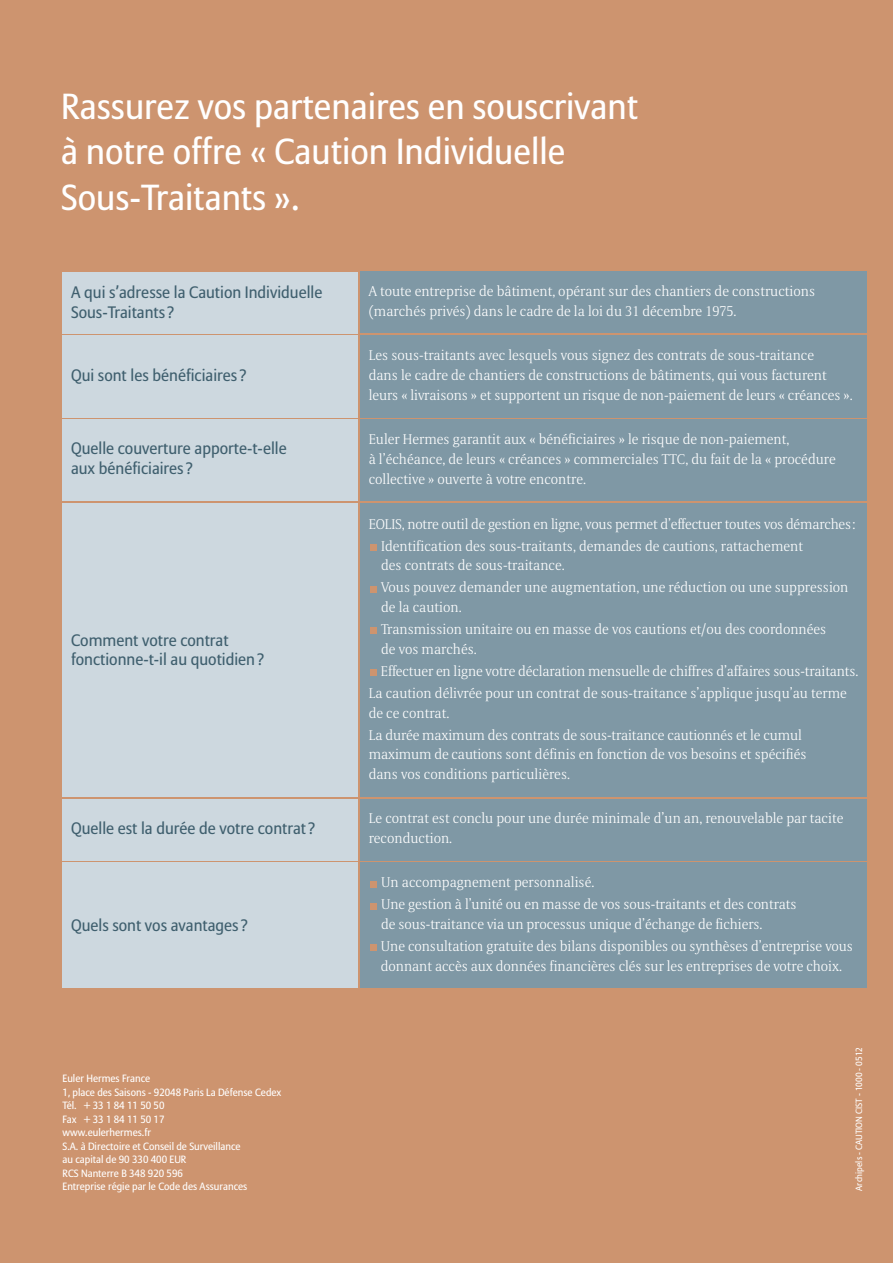
<style>
.page{position:relative;width:893px;height:1263px;background:#cd946f}
.page>*{position:absolute;margin:0;border:0;box-sizing:border-box;transform-origin:0 0}
.t1{font:36px/45.8px "Allianz Sans";color:#fff}
.t2{font:16.5px/19.8px "Allianz Sans";color:#3f5f6e}
.t3{font:300 14.1px/19.8px "Allianz Serif";color:#fff}
.t4{font:10.5px/13.5px "Allianz Sans";color:#fff}
.t5{font:9px "Allianz Sans";color:#fff}
</style>
<div class="page">
<div style="left:360px;top:272px;width:506px;height:61px;background:#7f98a5"></div>
<div style="left:63px;top:272px;width:295px;height:61px;background:#cdd8df"></div>
<div style="left:63px;top:335px;width:295px;height:82px;background:#cdd8df"></div>
<div style="left:360px;top:335px;width:506px;height:82px;background:#7f98a5"></div>
<div style="left:63px;top:799px;width:295px;height:61px;background:#cdd8df"></div>
<div style="left:360px;top:799px;width:506px;height:61px;background:#7f98a5"></div>
<div style="left:63px;top:863px;width:295px;height:125px;background:#cdd8df"></div>
<div style="left:360px;top:863px;width:506px;height:125px;background:#7f98a5"></div>
<div style="left:370px;top:944px;width:7px;height:7px;background:#cd946f"></div>
<div style="left:370px;top:903px;width:7px;height:6px;background:#cd946f"></div>
<div style="left:370px;top:881px;width:7px;height:6px;background:#cd946f"></div>
<div style="left:63px;top:503px;width:295px;height:293px;background:#cdd8df"></div>
<div style="left:360px;top:503px;width:506px;height:293px;background:#7f98a5"></div>
<div style="left:370px;top:669px;width:7px;height:7px;background:#cd946f"></div>
<div style="left:370px;top:628px;width:7px;height:6px;background:#cd946f"></div>
<div style="left:370px;top:586px;width:7px;height:6px;background:#cd946f"></div>
<div style="left:370px;top:544px;width:7px;height:6px;background:#cd946f"></div>
<div style="left:63px;top:420px;width:295px;height:81px;background:#cdd8df"></div>
<div style="left:360px;top:420px;width:506px;height:81px;background:#7f98a5"></div>
<h1 class="t1" style="left:61px;top:86px;width:579px">Rassurez vos partenaires en souscrivant à notre offre « Caution Individuelle<br>Sous-Traitants ».</h1>
<p class="t2" style="left:71px;top:284px;width:253px">A qui s’adresse la Caution Individuelle<br>Sous-Traitants ?</p>
<p class="t2" style="left:71px;top:367px;width:177px">Qui sont les bénéficiaires ?</p>
<p class="t2" style="left:71px;top:440px;width:217px">Quelle couverture apporte-t-elle aux bénéficiaires ?</p>
<p class="t2" style="left:71px;top:631px;width:195px">Comment votre contrat fonctionne-t-il au quotidien?</p>
<p class="t2" style="left:71px;top:820px;width:246px">Quelle est la durée de votre contrat ?</p>
<p class="t2" style="left:71px;top:916px;width:179px">Quels sont vos avantages ?</p>
<p class="t4" style="left:63px;top:1072px;width:220px">Euler Hermes France<br>1, place des Saisons - 92048 Paris La Défense Cedex<br>Tél. + 33 1 84 11 50 50<br>Fax +33184115017<br>www.eulerhermes.fr<br>S.A. à Directoire et Conseil de Surveillance<br>au capital de 90 330 400 EUR<br>RCS Nanterre B 348 920 596<br>Entreprise régie par le Code des Assurances</p>
<p class="t3" style="left:369px;top:283px;width:448px">A toute entreprise de bâtiment, opérant sur des chantiers de constructions (marchés privés) dans le cadre de la loi du 31 décembre 1975.</p>
<p class="t3" style="left:369px;top:347px;width:485px">Les sous-traitants avec lesquels vous signez des contrats de sous-traitance<br>dans le cadre de chantiers de constructions de bâtiments, qui vous facturent leurs « livraisons » et supportent un risque de non-paiement de leurs « créances ».</p>
<p class="t3" style="left:369px;top:431px;width:469px">Euler Hermes garantit aux « bénéficiaires » le risque de non-paiement,<br>à l’échéance, de leurs « créances » commerciales TTC, du fait de la « procédure collective » ouverte à votre encontre.</p>
<p class="t3" style="left:381px;top:514px;width:476px;line-height:21.9px;text-indent:-12px">EOLIS, notre outil de gestion en ligne, vous permet d’effectuer toutes vos démarches:<br>Identification des sous-traitants, demandes de cautions, rattachement</p>
<p class="t3" style="left:381px;top:556px;width:469px;line-height:21.9px">des contrats de sous-traitance.<br>Vous pouvez demander une augmentation, une réduction ou une suppression</p>
<p class="t3" style="left:381px;top:598px;width:447px;line-height:21.9px">de la caution.<br>Transmission unitaire ou en masse de vos cautions et/ou des coordonnées</p>
<p class="t3" style="left:381px;top:641px;width:97px">de vos marchés.</p>
<p class="t3" style="left:381px;top:663px;width:479px">Effectuer en ligne votre déclaration mensuelle de chiffres d’affaires sous-traitants.</p>
<p class="t3" style="left:369px;top:685px;width:480px">La caution délivrée pour un contrat de sous-traitance s’applique jusqu’au terme</p>
<p class="t3" style="left:369px;top:703px;width:435px;line-height:21.9px">de ce contrat.<br>La durée maximum des contrats de sous-traitance cautionnés et le cumul</p>
<p class="t3" style="left:369px;top:746px;width:439px">maximum de cautions sont définis en fonction de vos besoins et spécifiés dans vos conditions particulières.</p>
<p class="t3" style="left:369px;top:810px;width:476px">Le contrat est conclu pour une durée minimale d’un an, renouvelable par tacite reconduction.</p>
<p class="t3" style="left:381px;top:873px;width:417px;line-height:21.9px">Un accompagnement personnalisé.<br>Une gestion à l’unité ou en masse de vos sous-traitants et des contrats</p>
<p class="t3" style="left:381px;top:915px;width:474px;line-height:21.9px">de sous-traitance via un processus unique d’échange de fichiers.<br>Une consultation gratuite des bilans disponibles ou synthèses d’entreprise vous</p>
<p class="t3" style="left:381px;top:958px;width:462px">donnant accès aux données financières clés sur les entreprises de votre choix.</p>
<p class="t5" style="left:855px;top:1191px;width:145px;rotate:-90deg">Archipels - CAUTION CIST - 1000 - 0512</p>
</div>
